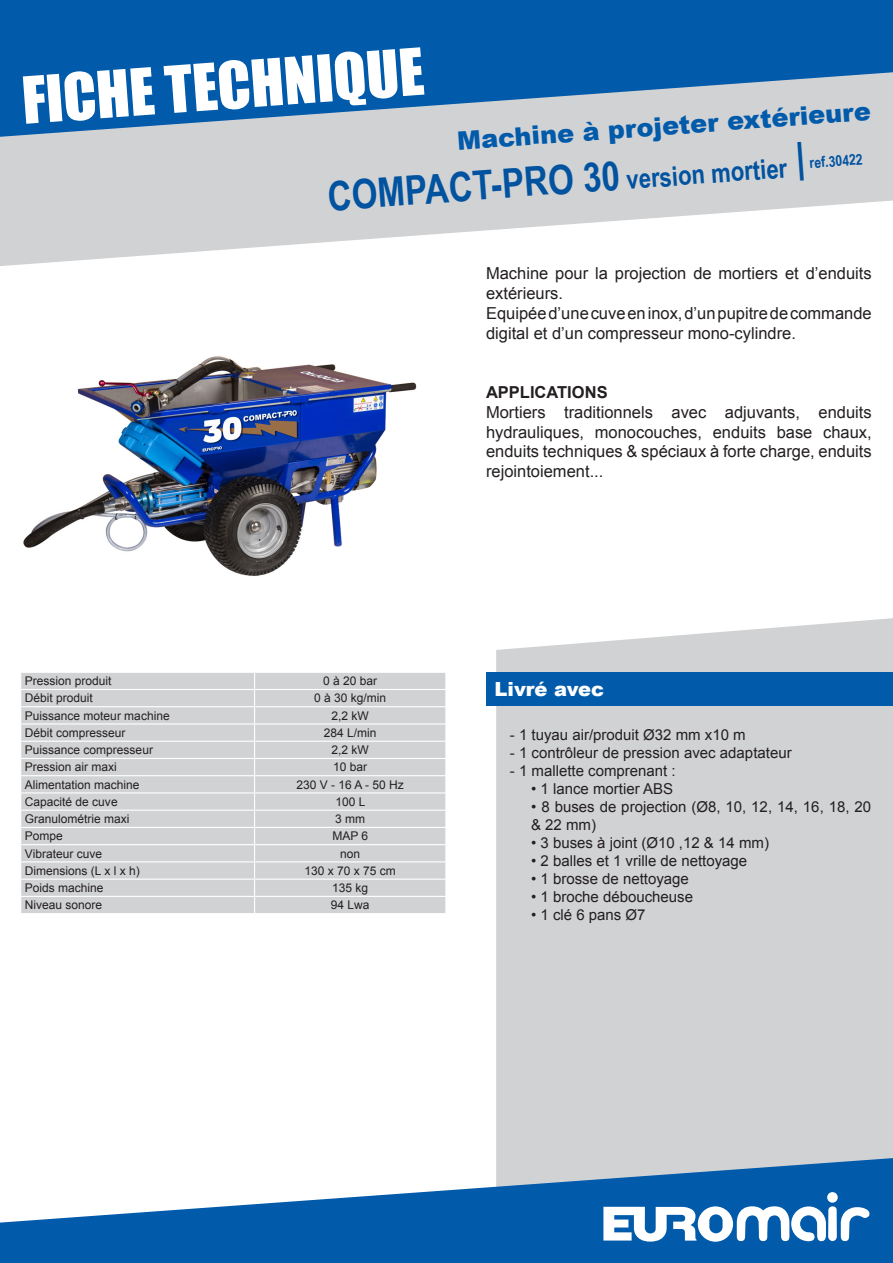
<style>
.page{position:relative;width:893px;height:1263px;background:#fff}
.page>*{position:absolute;margin:0;border:0;box-sizing:border-box;transform-origin:0 0}
.t1{font:60px "Impact";color:#fff}
.t2{font:700 40.5px "Arial Narrow";color:#0153a0}
.t3{font:900 25.5px "Arial";color:#015aaa}
.t4{font:900 19.5px "Arial";color:#fff}
.t5{font:16.5px/19.8px "Arial";color:#231f20}
.t6{font:700 16.5px "Arial";color:#231f20}
.t7{font:15px/18px "Arial";color:#231f20}
.t8{font:700 15px "Arial Narrow";color:#0153a0}
.t9{font:12px "Arial";color:#231f20}
.s1{font-size:27px}
</style>
<div class="page">
<svg style="left:0;top:137px;width:893px;height:129px;fill:#d1d2d4"></svg>
<div style="left:496px;top:618px;width:397px;height:540px;background:#d1d2d4"></div>
<svg style="left:0;top:1158px;width:893px;height:105px;fill:#015aaa"></svg>
<svg style="left:603px;top:1206px;width:269px;height:36px"></svg>
<div style="left:827px;top:1192px;width:11px;height:11px;background:#fff;border-radius:50%"></div>
<svg style="left:0;top:0;width:893px;height:137px;background:#3276b3"></svg>
<img style="left:23px;top:356px;width:394px;height:220px">
<div style="left:486px;top:672px;width:407px;height:33px;background:#015aaa"></div>
<div style="left:21px;top:673px;width:424px;height:240px;background:#d1d2d4"></div>
<hr style="left:20px;top:689px;width:235px;height:1px;background:#fff">
<hr style="left:255px;top:689px;width:191px;height:1px;background:#fff">
<hr style="left:20px;top:706px;width:235px;height:1px;background:#fff">
<hr style="left:255px;top:706px;width:191px;height:1px;background:#fff">
<hr style="left:20px;top:723px;width:235px;height:1px;background:#fff">
<hr style="left:255px;top:723px;width:191px;height:1px;background:#fff">
<hr style="left:20px;top:741px;width:235px;height:1px;background:#fff">
<hr style="left:255px;top:741px;width:191px;height:1px;background:#fff">
<hr style="left:20px;top:758px;width:235px;height:1px;background:#fff">
<hr style="left:255px;top:758px;width:191px;height:1px;background:#fff">
<hr style="left:20px;top:775px;width:235px;height:1px;background:#fff">
<hr style="left:255px;top:775px;width:191px;height:1px;background:#fff">
<hr style="left:20px;top:792px;width:235px;height:1px;background:#fff">
<hr style="left:255px;top:792px;width:191px;height:1px;background:#fff">
<hr style="left:20px;top:810px;width:235px;height:1px;background:#fff">
<hr style="left:255px;top:810px;width:191px;height:1px;background:#fff">
<hr style="left:20px;top:827px;width:235px;height:1px;background:#fff">
<hr style="left:255px;top:827px;width:191px;height:1px;background:#fff">
<hr style="left:20px;top:844px;width:235px;height:1px;background:#fff">
<hr style="left:255px;top:844px;width:191px;height:1px;background:#fff">
<svg style="left:254px;top:673px;width:1px;height:240px"></svg>
<svg style="left:445px;top:673px;width:1px;height:240px"></svg>
<hr style="left:20px;top:861px;width:235px;height:1px;background:#fff">
<hr style="left:20px;top:878px;width:235px;height:2px;background:#fff">
<hr style="left:20px;top:896px;width:235px;height:1px;background:#fff">
<hr style="left:255px;top:861px;width:191px;height:1px;background:#fff">
<hr style="left:255px;top:878px;width:191px;height:2px;background:#fff">
<hr style="left:255px;top:896px;width:191px;height:1px;background:#fff">
<h1 class="t1" style="left:19px;top:53px;width:404px;rotate:-4deg">FICHE TECHNIQUE</h1>
<p class="t3" style="left:456px;top:122px;width:416px;rotate:-4deg">Machine à projeter extérieure</p>
<p class="t2" style="left:326px;top:165px;width:480px;rotate:-4deg">COMPACT-PRO 30 <span class="s1">version mortier</span> |</p>
<p class="t8" style="left:809px;top:151px;width:55px;rotate:-4deg">ref.30422</p>
<p class="t5" style="left:486px;top:264px;width:387px">Machine pour la projection de mortiers et d’enduits extérieurs.</p>
<p class="t5" style="left:486px;top:303px;width:387px">Equipée d’une cuve en inox, d’un pupitre de commande digital et d’un compresseur mono-cylindre.</p>
<p class="t9" style="left:25px;top:673px;width:88px">Pression produit</p>
<p class="t9" style="left:323px;top:673px;width:56px">0 à 20 bar</p>
<p class="t9" style="left:25px;top:690px;width:70px">Débit produit</p>
<p class="t9" style="left:314px;top:690px;width:74px">0 à 30 kg/min</p>
<p class="t9" style="left:25px;top:708px;width:146px">Puissance moteur machine</p>
<p class="t9" style="left:332px;top:708px;width:39px">2,2 kW</p>
<p class="t9" style="left:25px;top:725px;width:102px">Débit compresseur</p>
<p class="t9" style="left:324px;top:725px;width:54px">284 L/min</p>
<p class="t9" style="left:25px;top:742px;width:130px">Puissance compresseur</p>
<p class="t9" style="left:332px;top:742px;width:39px">2,2 kW</p>
<p class="t9" style="left:25px;top:759px;width:94px">Pression air maxi</p>
<p class="t9" style="left:333px;top:759px;width:36px">10 bar</p>
<p class="t9" style="left:25px;top:777px;width:116px">Alimentation machine</p>
<p class="t9" style="left:297px;top:777px;width:109px">230 V - 16 A - 50 Hz</p>
<p class="t9" style="left:25px;top:794px;width:94px">Capacité de cuve</p>
<p class="t9" style="left:335px;top:794px;width:32px">100 L</p>
<p class="t9" style="left:25px;top:811px;width:106px">Granulométrie maxi</p>
<p class="t9" style="left:335px;top:811px;width:31px">3 mm</p>
<p class="t9" style="left:25px;top:828px;width:40px">Pompe</p>
<p class="t9" style="left:332px;top:828px;width:37px">MAP 6</p>
<p class="t9" style="left:25px;top:845px;width:79px">Vibrateur cuve</p>
<p class="t9" style="left:340px;top:845px;width:22px">non</p>
<p class="t9" style="left:25px;top:863px;width:116px">Dimensions (L x l x h)</p>
<p class="t9" style="left:305px;top:863px;width:93px">130 x 70 x 75 cm</p>
<p class="t9" style="left:25px;top:880px;width:80px">Poids machine</p>
<p class="t9" style="left:332px;top:880px;width:38px">135 kg</p>
<p class="t9" style="left:25px;top:897px;width:79px">Niveau sonore</p>
<p class="t9" style="left:331px;top:897px;width:40px">94 Lwa</p>
<p class="t6" style="left:486px;top:381px;width:123px">APPLICATIONS</p>
<p class="t5" style="left:486px;top:402px;width:387px;text-align:justify">Mortiers traditionnels avec adjuvants, enduits hydrauliques, monocouches, enduits base chaux, enduits techniques &amp; spéciaux à forte charge, enduits rejointoiement...</p>
<h3 class="t4" style="left:495px;top:674px;width:111px">Livré avec</h3>
<p class="t7" style="left:510px;top:725px;width:237px">- 1 tuyau air/produit Ø32 mm x10 m</p>
<p class="t7" style="left:510px;top:743px;width:283px">- 1 contrôleur de pression avec adaptateur</p>
<p class="t7" style="left:510px;top:761px;width:167px">- 1 mallette comprenant :</p>
<p class="t7" style="left:531px;top:779px;width:143px">• 1 lance mortier ABS</p>
<p class="t7" style="left:531px;top:797px;width:342px">• 8 buses de projection (Ø8, 10, 12, 14, 16, 18, 20 &amp; 22 mm)</p>
<p class="t7" style="left:531px;top:833px;width:239px">• 3 buses à joint (Ø10 ,12 &amp; 14 mm)</p>
<p class="t7" style="left:531px;top:851px;width:218px">• 2 balles et 1 vrille de nettoyage</p>
<p class="t7" style="left:531px;top:869px;width:159px">• 1 brosse de nettoyage</p>
<p class="t7" style="left:531px;top:887px;width:164px">• 1 broche déboucheuse</p>
<p class="t7" style="left:531px;top:905px;width:116px">• 1 clé 6 pans Ø7</p>
</div>
